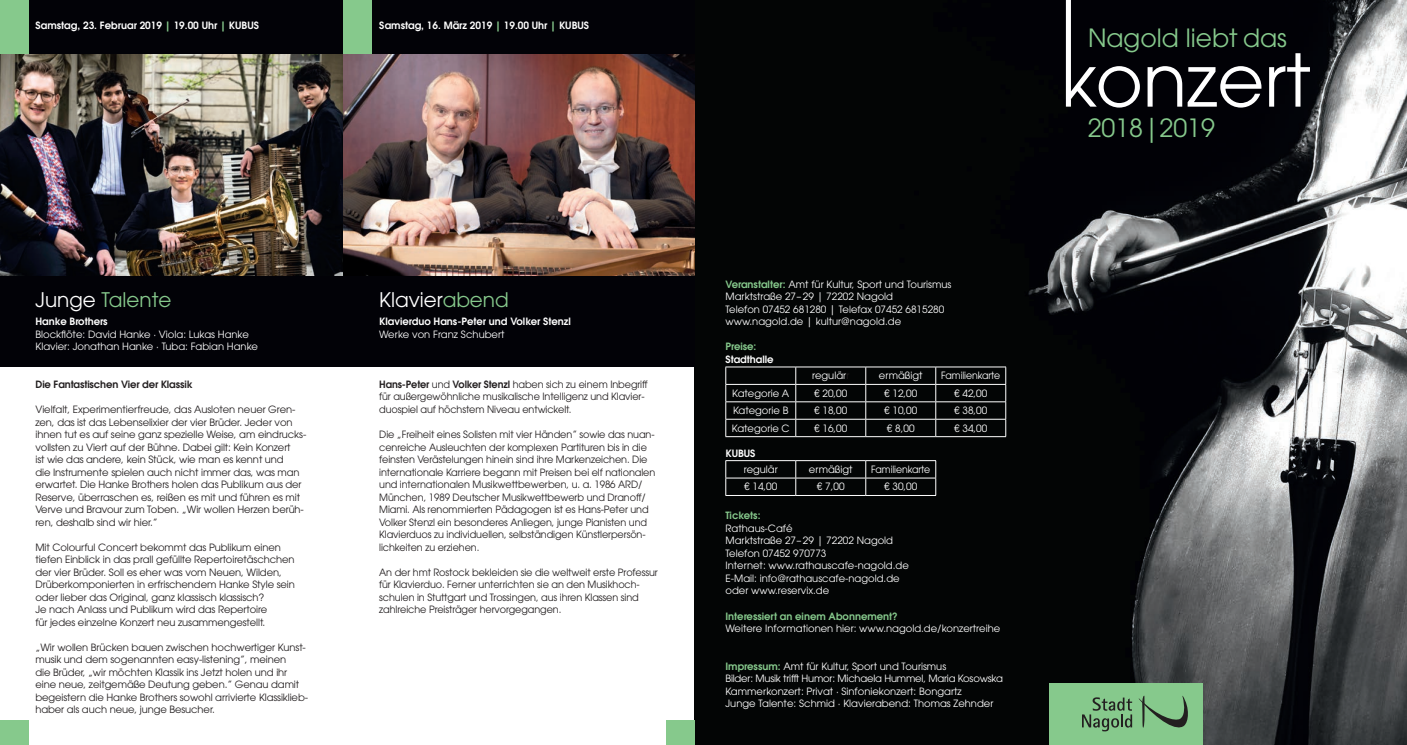
<style>
.page{position:relative;width:1407px;height:745px;background:#fff}
.page>*{position:absolute;margin:0;border:0;box-sizing:border-box;transform-origin:0 0}
.t1{font:25px "ITC Avant Garde Pro";color:#86c98c}
.t2{font:20px "ITC Avant Garde Pro";color:#86c98c}
.t3{font:20px "ITC Avant Garde Pro";color:#fff}
.t4{font:10px/12.5px "ITC Avant Garde Pro";letter-spacing:-.01em;color:#231f20}
.t5{font:10px/12.5px "ITC Avant Garde Pro";color:#fff}
.t6{font:600 10px "ITC Avant Garde Pro";color:#fff}
.t7{font:600 10px "ITC Avant Garde Pro";color:#86c98c}
.t8{font:600 10px "ITC Avant Garde Pro";letter-spacing:-.01em;color:#231f20}
.t9{font:10px "ITC Avant Garde Pro";color:#fff;scale:.94 1}
.s1{color:#86c98c}
.s2{color:#fff}
.s3{font-weight:600}
.s4{font-weight:600;color:#86c98c}
.s5{color:#231f20}
.s6{font-family:"Swiss 721 BT"}
</style>
<div class="page">
<img style="left:694px;top:0;width:713px;height:744px">
<svg style="left:1066px;top:0;width:244px;height:107px;background:#242428"></svg>
<div style="left:1049px;top:682px;width:153px;height:62px;background:#86c98c"></div>
<svg style="left:1138px;top:695px;width:50px;height:33px"></svg>
<svg style="left:1082px;top:697px;width:50px;height:34px"></svg>
<hr style="left:725px;top:366px;width:71px;height:1px;background:#fff">
<hr style="left:796px;top:366px;width:70px;height:1px;background:#fff">
<hr style="left:866px;top:366px;width:70px;height:1px;background:#fff">
<hr style="left:936px;top:366px;width:70px;height:1px;background:#fff">
<hr style="left:725px;top:384px;width:71px;height:1px;background:#fff">
<hr style="left:796px;top:384px;width:70px;height:1px;background:#fff">
<hr style="left:866px;top:384px;width:70px;height:1px;background:#fff">
<hr style="left:936px;top:384px;width:70px;height:1px;background:#fff">
<hr style="left:725px;top:401px;width:71px;height:1px;background:#fff">
<hr style="left:796px;top:401px;width:70px;height:1px;background:#fff">
<hr style="left:866px;top:401px;width:70px;height:1px;background:#fff">
<hr style="left:936px;top:401px;width:70px;height:1px;background:#fff">
<hr style="left:725px;top:418px;width:71px;height:1px;background:#fff">
<svg style="left:725px;top:367px;width:1px;height:69px"></svg>
<hr style="left:796px;top:418px;width:70px;height:1px;background:#fff">
<svg style="left:795px;top:367px;width:1px;height:69px"></svg>
<hr style="left:866px;top:418px;width:70px;height:1px;background:#fff">
<svg style="left:865px;top:367px;width:1px;height:69px"></svg>
<hr style="left:936px;top:418px;width:70px;height:1px;background:#fff">
<svg style="left:935px;top:367px;width:1px;height:69px"></svg>
<svg style="left:1005px;top:367px;width:1px;height:69px"></svg>
<hr style="left:725px;top:436px;width:71px;height:1px;background:#fff">
<hr style="left:796px;top:436px;width:70px;height:1px;background:#fff">
<hr style="left:866px;top:436px;width:70px;height:1px;background:#fff">
<hr style="left:936px;top:436px;width:70px;height:1px;background:#fff">
<hr style="left:725px;top:460px;width:71px;height:1px;background:#fff">
<hr style="left:796px;top:460px;width:70px;height:1px;background:#fff">
<hr style="left:866px;top:460px;width:70px;height:1px;background:#fff">
<hr style="left:725px;top:477px;width:71px;height:1px;background:#fff">
<svg style="left:725px;top:460px;width:1px;height:35px"></svg>
<hr style="left:796px;top:477px;width:70px;height:1px;background:#fff">
<svg style="left:795px;top:460px;width:1px;height:35px"></svg>
<hr style="left:866px;top:477px;width:70px;height:1px;background:#fff">
<svg style="left:865px;top:460px;width:1px;height:35px"></svg>
<svg style="left:935px;top:460px;width:1px;height:35px"></svg>
<hr style="left:725px;top:495px;width:71px;height:1px;background:#fff">
<hr style="left:796px;top:495px;width:70px;height:1px;background:#fff">
<hr style="left:866px;top:495px;width:70px;height:1px;background:#fff">
<img style="left:0;top:53px;width:344px;height:223px">
<img style="left:344px;top:53px;width:350px;height:223px">
<div style="left:0;top:276px;width:344px;height:90px;background:#020207"></div>
<div style="left:344px;top:276px;width:350px;height:90px;background:#020207"></div>
<div style="left:28px;top:0;width:316px;height:53px;background:#020207"></div>
<div style="left:344px;top:0;width:350px;height:53px;background:#020207"></div>
<div style="left:0;top:0;width:28px;height:53px;background:#86c98c"></div>
<div style="left:344px;top:0;width:28px;height:53px;background:#86c98c"></div>
<div style="left:0;top:720px;width:28px;height:24px;background:#86c98c"></div>
<div style="left:666px;top:720px;width:28px;height:24px;background:#86c98c"></div>
<p class="t6" style="left:35px;top:18px;width:225px">Samstag, 23. Februar 2019 <span class="s1">|</span> 19.00 Uhr <span class="s1">|</span> KUBUS</p>
<p class="t6" style="left:379px;top:18px;width:211px">Samstag, 16. März 2019 <span class="s1">|</span> 19.00 Uhr <span class="s1">|</span> KUBUS</p>
<h2 class="t2" style="left:35px;top:287px;width:138px"><span class="s2">Junge</span> Talente</h2>
<h2 class="t3" style="left:379px;top:287px;width:131px">Klavier<span class="s1">abend</span></h2>
<p class="t6" style="left:35px;top:315px;width:74px">Hanke Brothers</p>
<p class="t5" style="left:35px;top:327px;width:224px">Blockflöte: David Hanke · Viola: Lukas Hanke<br>Klavier: Jonathan Hanke · Tuba: Fabian Hanke</p>
<p class="t6" style="left:379px;top:315px;width:193px">Klavierduo Hans-Peter und Volker Stenzl</p>
<p class="t5" style="left:379px;top:327px;width:127px">Werke von Franz Schubert</p>
<p class="t8" style="left:35px;top:377px;width:159px">Die Fantastischen Vier der Klassik</p>
<p class="t4" style="left:35px;top:402px;width:272px">Vielfalt, Experimentierfreude, das Ausloten neuer Gren&shy;zen, das ist das Lebenselixier der vier Brüder. Jeder von ihnen tut es auf seine ganz spezielle Weise, am eindrucks&shy;vollsten zu Viert auf der Bühne. Dabei gilt: Kein Konzert<br>ist wie das andere, kein Stück, wie man es kennt und<br>die Instrumente spielen auch nicht immer das, was man erwartet. Die Hanke Brothers holen das Publikum aus der Reserve, überraschen es, reißen es mit und führen es mit Verve und Bravour zum Toben. „Wir wollen Herzen berüh&shy;ren, deshalb sind wir hier.”</p>
<p class="t4" style="left:35px;top:540px;width:261px">Mit Colourful Concert bekommt das Publikum einen tiefen Einblick in das prall gefüllte Repertoiretäschchen der vier Brüder. Soll es eher was vom Neuen, Wilden, Drüberkomponierten in erfrischendem Hanke Style sein oder lieber das Original, ganz klassisch klassisch?<br>Je nach Anlass und Publikum wird das Repertoire<br>für jedes einzelne Konzert neu zusammengestellt.</p>
<p class="t4" style="left:35px;top:640px;width:274px">„Wir wollen Brücken bauen zwischen hochwertiger Kunst&shy;musik und dem sogenannten easy-listening”, meinen<br>die Brüder, „wir möchten Klassik ins Jetzt holen und ihr eine neue, zeitgemäße Deutung geben.” Genau damit begeistern die Hanke Brothers sowohl arrivierte Klassiklieb&shy;haber als auch neue, junge Besucher.</p>
<p class="t4" style="left:379px;top:377px;width:270px"><span class="s3">Hans-Peter</span> und <span class="s3">Volker Stenzl</span> haben sich zu einem Inbegriff für außergewöhnliche musikalische Intelligenz und Klavier&shy;duospiel auf höchstem Niveau entwickelt.</p>
<p class="t4" style="left:379px;top:427px;width:278px">Die „Freiheit eines Solisten mit vier Händen” sowie das nuan&shy;cenreiche Ausleuchten der komplexen Partituren bis in die feinsten Verästelungen hinein sind ihre Markenzeichen. Die internationale Karriere begann mit Preisen bei elf nationalen und internationalen Musikwettbewerben, u. a. 1986 ARD/ München, 1989 Deutscher Musikwettbewerb und Dranoff/ Miami. Als renommierten Pädagogen ist es Hans-Peter und Volker Stenzl ein besonderes Anliegen, junge Pianisten und Klavierduos zu individuellen, selbständigen Künstlerpersön&shy;lichkeiten zu erziehen.</p>
<p class="t4" style="left:379px;top:565px;width:280px">An der hmt Rostock bekleiden sie die weltweit erste Professur für Klavierduo. Ferner unterrichten sie an den Musikhoch&shy;schulen in Stuttgart und Trossingen, aus ihren Klassen sind zahlreiche Preisträger hervorgegangen.</p>
<p class="t5" style="left:725px;top:277px;width:227px"><span class="s4">Veranstalter:</span> Amt für Kultur, Sport und Tourismus Marktstraße 27– 29 | 72202 Nagold<br>Telefon 07452 681280 | Telefax 07452 6815280 www.nagold.de | kultur@nagold.de</p>
<p class="t7" style="left:725px;top:340px;width:32px">Preise:</p>
<p class="t6" style="left:725px;top:352px;width:50px">Stadthalle</p>
<p class="t5" style="left:812px;top:369px;width:39px">regulär<span class="s5">r</span></p>
<p class="t5" style="left:879px;top:369px;width:45px">ermäßigt</p>
<p class="t9" style="left:941px;top:369px;width:65px">Familienkarte</p>
<p class="t5" style="left:732px;top:386px;width:59px">Kategorie A</p>
<p class="t5" style="left:814px;top:386px;width:35px">€ 20,00</p>
<p class="t5" style="left:884px;top:386px;width:35px">€ 12,00</p>
<p class="t5" style="left:954px;top:386px;width:35px">€ 42,00</p>
<p class="t5" style="left:733px;top:404px;width:57px">Kategorie B</p>
<p class="t5" style="left:814px;top:404px;width:35px">€ 18,00</p>
<p class="t5" style="left:884px;top:404px;width:35px">€ 10,00</p>
<p class="t5" style="left:954px;top:404px;width:35px">€ 38,00</p>
<p class="t5" style="left:732px;top:421px;width:59px">Kategorie C</p>
<p class="t5" style="left:814px;top:421px;width:35px">€ 16,00</p>
<p class="t5" style="left:887px;top:421px;width:29px">€ 8,00</p>
<p class="t5" style="left:954px;top:421px;width:35px">€ 34,00</p>
<p class="t5" style="left:744px;top:462px;width:36px">regulär</p>
<p class="t5" style="left:809px;top:462px;width:45px">ermäßigt</p>
<p class="t9" style="left:871px;top:463px;width:65px">Familienkarte</p>
<p class="t5" style="left:744px;top:480px;width:35px">€ 14,00</p>
<p class="t5" style="left:817px;top:480px;width:29px">€ 7,00</p>
<p class="t5" style="left:884px;top:480px;width:35px">€ 30,00</p>
<p class="t6" style="left:725px;top:446px;width:31px">KUBUS</p>
<p class="t7" style="left:725px;top:509px;width:37px">Tickets:</p>
<p class="t5" style="left:725px;top:521px;width:185px">Rathaus-Café<br>Marktstraße 27– 29 | 72202 Nagold<br>Telefon 07452 970773<br>Internet: www.rathauscafe-nagold.de<br>E-Mail: info@rathauscafe-nagold.de oder www.reservix.de</p>
<p class="t7" style="left:725px;top:609px;width:174px">Interessiert an einem Abonnement?</p>
<p class="t5" style="left:725px;top:621px;width:276px">Weitere Informationen hier: www.nagold.de/konzertreihe</p>
<p class="t5" style="left:725px;top:659px;width:279px"><span class="s4">Impressum:</span> Amt für Kultur, Sport und Tourismus<br>Bilder: Musik trifft Humor: Michaela Hummel, Maria Kosowska Kammerkonzert: Privat · Sinfoniekonzert: Bongartz<br>Junge Talente: Schmid · Klavierabend: Thomas Zehnder</p>
<h1 class="t1" style="left:1088px;top:22px;width:200px">Nagold liebt das</h1>
<h1 class="t1" style="left:1087px;top:112px;width:129px">2018<span class="s6">|</span>2019</h1>
</div>
